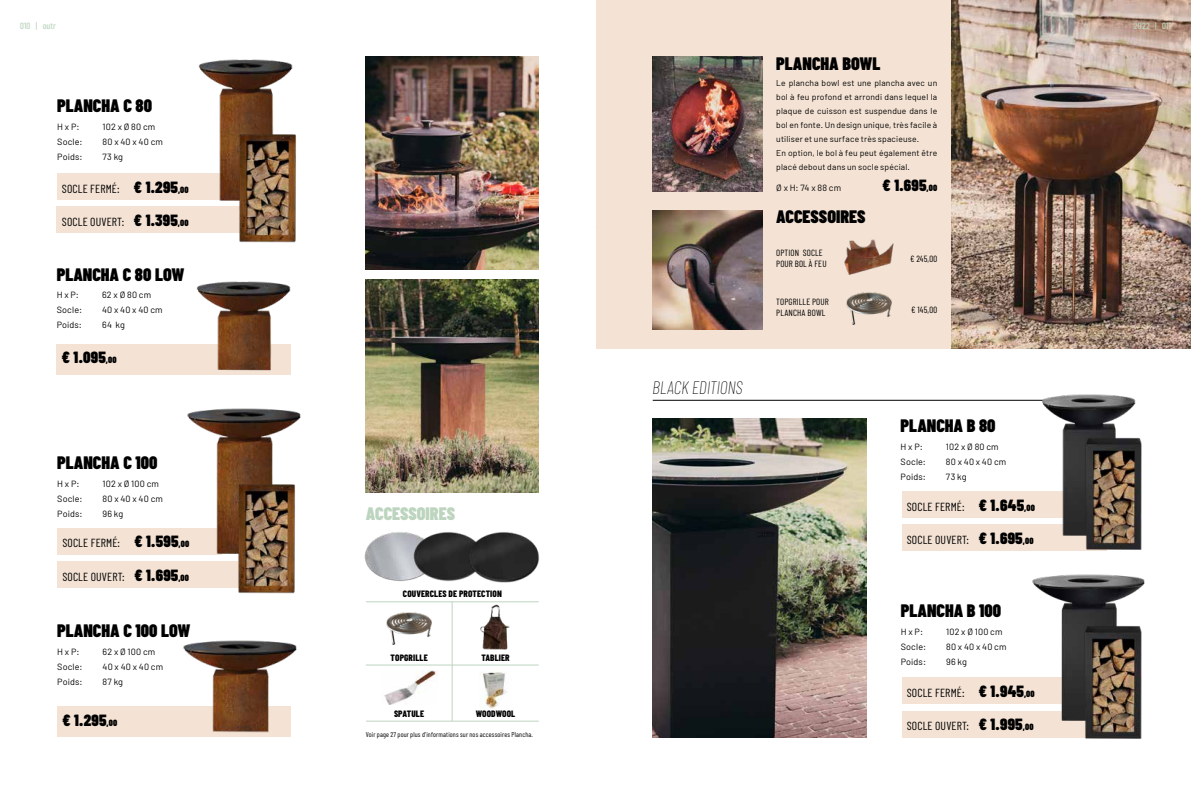
<style>
.page{position:relative;width:1191px;height:794px;background:#fff}
.page>*{position:absolute;margin:0;border:0;box-sizing:border-box;transform-origin:0 0}
.t1{font:900 18px "Barlow Condensed";color:#000}
.t2{font:italic 100 18px "Barlow Condensed";letter-spacing:-.015em;color:#000}
.t3{font:900 18px "Barlow Condensed";color:#bdd4bf}
.t4{font:900 16.2px "Barlow Condensed";letter-spacing:.01em;color:#000}
.t5{font:11.7px "Barlow Condensed";letter-spacing:.015em;color:#000}
.t6{font:800 9.2px "Barlow Condensed";letter-spacing:.01em;color:#000}
.t7{font:9px "Barlow";letter-spacing:.02em;color:#000}
.t8{font:9px/11.2px "Barlow Condensed";letter-spacing:.015em;color:#000}
.t9{font:500 9px "Barlow Condensed";letter-spacing:.025em;color:#bdd4bf}
.t10{font:8.5px/14px "Barlow";letter-spacing:.02em;color:#000}
.t11{font:7px "Barlow Condensed";letter-spacing:.025em;color:#000}
.s1{font-weight:900;font-size:16.2px}
.s2{font-weight:900;font-size:9px}
.s3{font-size:9px}
</style>
<div class="page">
<div style="left:57px;top:528px;width:165px;height:26px;background:#f4e3d4"></div>
<div style="left:57px;top:561px;width:207px;height:26px;background:#f4e3d4"></div>
<div style="left:57px;top:173px;width:164px;height:27px;background:#f4e3d4"></div>
<div style="left:57px;top:207px;width:199px;height:26px;background:#f4e3d4"></div>
<img style="left:182px;top:408px;width:119px;height:147px">
<img style="left:198px;top:59px;width:95px;height:142px">
<img style="left:234px;top:130px;width:62px;height:113px">
<div style="left:57px;top:344px;width:234px;height:30px;background:#f4e3d4"></div>
<img style="left:194px;top:281px;width:97px;height:94px">
<div style="left:57px;top:706px;width:234px;height:31px;background:#f4e3d4"></div>
<img style="left:183px;top:640px;width:114px;height:93px">
<img style="left:234px;top:481px;width:66px;height:113px">
<img style="left:482px;top:672px;width:25px;height:36px">
<img style="left:384px;top:670px;width:53px;height:35px">
<img style="left:386px;top:612px;width:46px;height:32px">
<img style="left:480px;top:604px;width:30px;height:46px">
<img style="left:366px;top:280px;width:173px;height:212px">
<img style="left:366px;top:57px;width:173px;height:212px">
<hr style="left:452px;top:601px;width:1px;height:120px;background:#bdd4bf">
<hr style="left:366px;top:601px;width:173px;height:1px;background:#bdd4bf">
<hr style="left:366px;top:665px;width:173px;height:1px;background:#bdd4bf">
<hr style="left:366px;top:721px;width:173px;height:1px;background:#bdd4bf">
<img style="left:364px;top:532px;width:44px;height:49px">
<img style="left:408px;top:532px;width:56px;height:50px">
<img style="left:464px;top:532px;width:76px;height:51px">
<div style="left:596px;top:0;width:379px;height:348px;background:#f4e3d4"></div>
<div style="left:901px;top:677px;width:165px;height:27px;background:#f4e3d4"></div>
<div style="left:901px;top:711px;width:205px;height:26px;background:#f4e3d4"></div>
<div style="left:901px;top:491px;width:165px;height:27px;background:#f4e3d4"></div>
<div style="left:901px;top:525px;width:205px;height:26px;background:#f4e3d4"></div>
<hr style="left:652px;top:400px;width:416px;height:1px;background:#000">
<img style="left:1039px;top:394px;width:97px;height:141px">
<img style="left:1032px;top:574px;width:113px;height:147px">
<img style="left:652px;top:419px;width:215px;height:318px">
<img style="left:1082px;top:437px;width:60px;height:114px">
<img style="left:1081px;top:624px;width:63px;height:115px">
<hr style="left:595px;top:226px;width:145px;height:1px;background:#f4e3d4">
<img style="left:951px;top:0;width:240px;height:348px">
<img style="left:652px;top:57px;width:110px;height:134px">
<img style="left:652px;top:211px;width:110px;height:119px">
<img style="left:844px;top:239px;width:50px;height:36px">
<img style="left:846px;top:292px;width:45px;height:32px">
<p class="t9" style="left:20px;top:20px;width:38px">010 | outr</p>
<h1 class="t1" style="left:57px;top:94px;width:96px">PLANCHA C 80</h1>
<p class="t7" style="left:57px;top:121px;width:24px">H x P:</p>
<p class="t7" style="left:103px;top:121px;width:54px">102 x Ø 80 cm</p>
<p class="t7" style="left:57px;top:136px;width:27px">Socle:</p>
<p class="t7" style="left:103px;top:136px;width:62px">80 x 40 x 40 cm</p>
<p class="t7" style="left:57px;top:151px;width:27px">Poids:</p>
<p class="t7" style="left:103px;top:151px;width:22px">73 kg</p>
<p class="t5" style="left:62px;top:181px;width:128px">SOCLE FERMÉ: <span class="s1">€ 1.295</span><span class="s2">,00</span></p>
<p class="t5" style="left:62px;top:215px;width:128px">SOCLE OUVERT: <span class="s1">€ 1.395</span><span class="s2">,00</span></p>
<h1 class="t1" style="left:57px;top:263px;width:129px">PLANCHA C 80 LOW</h1>
<p class="t7" style="left:57px;top:290px;width:24px">H x P:</p>
<p class="t7" style="left:102px;top:290px;width:51px">62 x Ø 80 cm</p>
<p class="t7" style="left:57px;top:305px;width:27px">Socle:</p>
<p class="t7" style="left:102px;top:305px;width:62px">40 x 40 x 40 cm</p>
<p class="t7" style="left:57px;top:320px;width:27px">Poids:</p>
<p class="t7" style="left:102px;top:320px;width:24px">64 kg</p>
<h2 class="t4" style="left:62px;top:347px;width:56px">€ 1.095<span class="s3">,00</span></h2>
<h1 class="t1" style="left:57px;top:451px;width:102px">PLANCHA C 100</h1>
<p class="t7" style="left:57px;top:478px;width:24px">H x P:</p>
<p class="t7" style="left:103px;top:478px;width:58px">102 x Ø 100 cm</p>
<p class="t7" style="left:57px;top:493px;width:27px">Socle:</p>
<p class="t7" style="left:103px;top:493px;width:62px">80 x 40 x 40 cm</p>
<p class="t7" style="left:57px;top:508px;width:27px">Poids:</p>
<p class="t7" style="left:103px;top:508px;width:22px">96 kg</p>
<p class="t5" style="left:62px;top:536px;width:128px">SOCLE FERMÉ: <span class="s1">€ 1.595</span><span class="s2">,00</span></p>
<p class="t5" style="left:62px;top:569px;width:128px">SOCLE OUVERT: <span class="s1">€ 1.695</span><span class="s2">,00</span></p>
<h1 class="t1" style="left:57px;top:619px;width:135px">PLANCHA C 100 LOW</h1>
<p class="t7" style="left:57px;top:646px;width:24px">H x P:</p>
<p class="t7" style="left:103px;top:646px;width:54px">62 x Ø 100 cm</p>
<p class="t7" style="left:57px;top:661px;width:27px">Socle:</p>
<p class="t7" style="left:103px;top:661px;width:62px">40 x 40 x 40 cm</p>
<p class="t7" style="left:57px;top:676px;width:27px">Poids:</p>
<p class="t7" style="left:103px;top:676px;width:22px">87 kg</p>
<h2 class="t4" style="left:62px;top:710px;width:56px">€ 1.295<span class="s3">,00</span></h2>
<h1 class="t3" style="left:366px;top:502px;width:91px">ACCESSOIRES</h1>
<p class="t6" style="left:403px;top:588px;width:100px">COUVERCLES DE PROTECTION</p>
<p class="t6" style="left:391px;top:652px;width:39px">TOPGRILLE</p>
<p class="t6" style="left:481px;top:652px;width:30px">TABLIER</p>
<p class="t6" style="left:394px;top:708px;width:32px">SPATULE</p>
<p class="t6" style="left:476px;top:708px;width:41px">WOODWOOL</p>
<p class="t11" style="left:366px;top:730px;width:169px">Voir page 27 pour plus d’informations sur nos accessoires Plancha.</p>
<h1 class="t2" style="left:652px;top:376px;width:92px">BLACK EDITIONS</h1>
<h1 class="t1" style="left:776px;top:52px;width:106px">PLANCHA BOWL</h1>
<p class="t10" style="left:776px;top:76px;width:162px">Le plancha bowl est une plancha avec un bol à feu profond et arrondi dans lequel la plaque de cuisson est suspendue dans le bol en fonte. Un design unique, très facile à utiliser et une surface très spacieuse.<br>En option, le bol à feu peut également être placé debout dans un socle spécial.</p>
<p class="t7" style="left:776px;top:182px;width:66px">Ø x H: 74 x 88 cm</p>
<h2 class="t4" style="left:882px;top:175px;width:56px">€ 1.695<span class="s3">,00</span></h2>
<h1 class="t1" style="left:776px;top:206px;width:91px">ACCESSOIRES</h1>
<p class="t8" style="left:910px;top:253px;width:28px">€ 245,00</p>
<p class="t8" style="left:776px;top:247px;width:52px">OPTION SOCLE<br>POUR BOL À FEU</p>
<p class="t8" style="left:776px;top:296px;width:54px">TOPGRILLE POUR<br>PLANCHA BOWL</p>
<p class="t8" style="left:911px;top:303px;width:27px">€ 145,00</p>
<h1 class="t1" style="left:900px;top:414px;width:96px">PLANCHA B 80</h1>
<p class="t7" style="left:900px;top:441px;width:24px">H x P:</p>
<p class="t7" style="left:946px;top:441px;width:54px">102 x Ø 80 cm</p>
<p class="t7" style="left:900px;top:456px;width:27px">Socle:</p>
<p class="t7" style="left:946px;top:456px;width:62px">80 x 40 x 40 cm</p>
<p class="t7" style="left:900px;top:471px;width:27px">Poids:</p>
<p class="t7" style="left:946px;top:471px;width:22px">73 kg</p>
<p class="t5" style="left:906px;top:499px;width:130px">SOCLE FERMÉ: <span class="s1">€ 1.645</span><span class="s2">,00</span></p>
<p class="t5" style="left:906px;top:533px;width:128px">SOCLE OUVERT: <span class="s1">€ 1.695</span><span class="s2">,00</span></p>
<h1 class="t1" style="left:900px;top:599px;width:102px">PLANCHA B 100</h1>
<p class="t7" style="left:900px;top:626px;width:24px">H x P:</p>
<p class="t7" style="left:946px;top:626px;width:58px">102 x Ø 100 cm</p>
<p class="t7" style="left:900px;top:641px;width:27px">Socle:</p>
<p class="t7" style="left:946px;top:641px;width:62px">80 x 40 x 40 cm</p>
<p class="t7" style="left:900px;top:656px;width:27px">Poids:</p>
<p class="t7" style="left:946px;top:656px;width:22px">96 kg</p>
<p class="t5" style="left:906px;top:685px;width:130px">SOCLE FERMÉ: <span class="s1">€ 1.945</span><span class="s2">,00</span></p>
<p class="t5" style="left:906px;top:719px;width:128px">SOCLE OUVERT: <span class="s1">€ 1.995</span><span class="s2">,00</span></p>
<p class="t9" style="left:1134px;top:20px;width:38px">2022 | 011</p>
</div>
